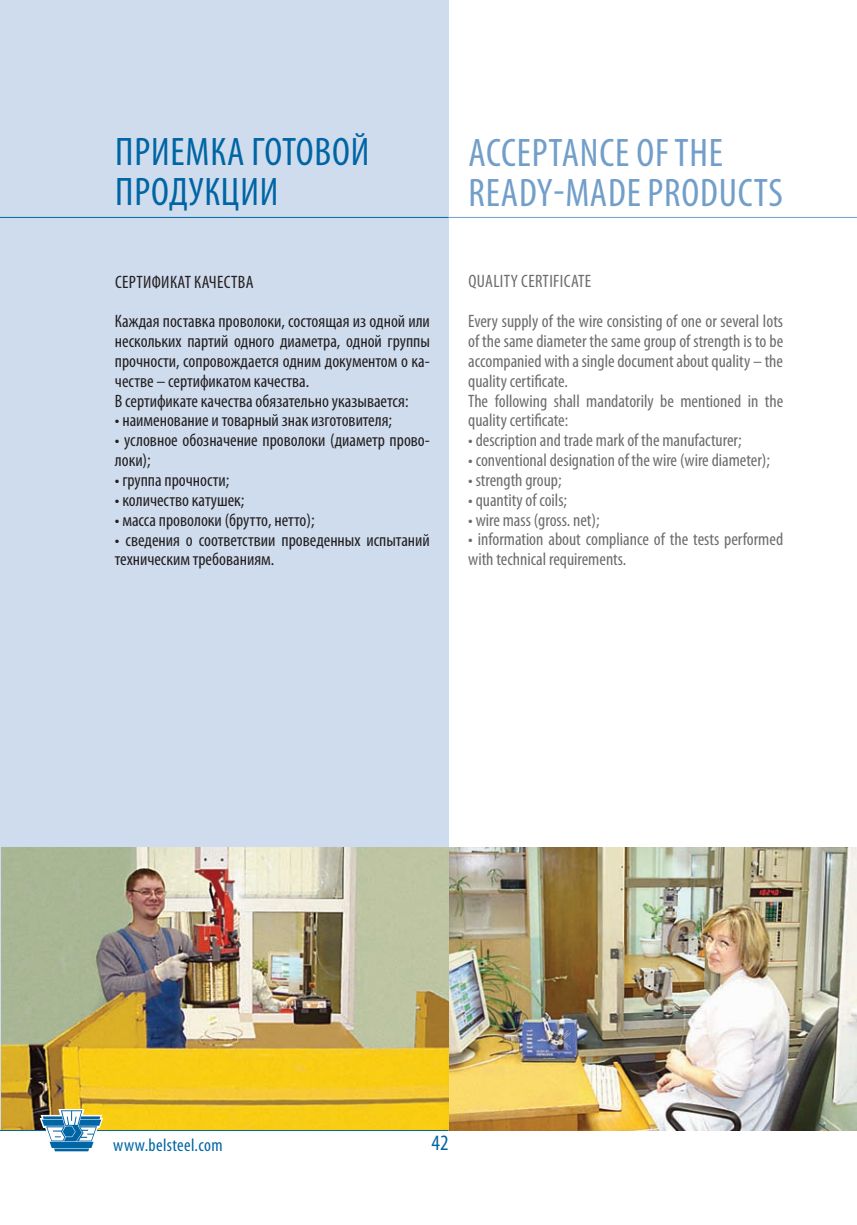
<style>
.page{position:relative;width:857px;height:1225px;background:#fff}
.page>*{position:absolute;margin:0;border:0;box-sizing:border-box;transform-origin:0 0}
.t1{font:condensed 40px/40px "Myriad Pro";letter-spacing:.02em;color:#729eca}
.t2{font:condensed 40px/40px "Myriad Pro";letter-spacing:.02em;color:#0065a4}
.t3{font:condensed 22px "Myriad Pro";color:#0065a4}
.t4{font:condensed 18px/19.8px "Myriad Pro";color:#6c6d70}
.t5{font:condensed 18px/19.8px "Myriad Pro";color:#231f20}
.t6{font:condensed 18px "Myriad Pro";letter-spacing:.02em;color:#231f20}
.t7{font:condensed 18px "Myriad Pro";letter-spacing:.02em;color:#0065a4}
</style>
<div class="page">
<div style="left:0;top:0;width:448px;height:1130px;background:#cfdced"></div>
<img style="left:448px;top:847px;width:408px;height:283px">
<img style="left:1px;top:847px;width:447px;height:283px">
<hr style="left:0;top:1130px;width:448px;height:1px;background:#0065a4">
<svg style="left:37px;top:1106px;width:69px;height:46px"></svg>
<hr style="left:448px;top:217px;width:408px;height:1px;background:#729eca">
<hr style="left:0;top:217px;width:448px;height:1px;background:#0065a4">
<h1 class="t2" style="left:115px;top:132px;width:255px">Приемка готовой продукции</h1>
<h1 class="t1" style="left:468px;top:132px;width:35px">Acceptance</h1>
<h1 class="t1" style="left:468px;top:132px;width:266px;text-indent:168px">of the ready-made products</h1>
<p class="t6" style="left:115px;top:271px;width:140px">Cертификат качества</p>
<p class="t5" style="left:115px;top:311px;width:316px">Каждая поставка проволоки, состоящая из одной или нескольких партий одного диаметра, одной группы прочности, сопровождается одним документом о ка&shy;честве – сертификатом качества.<br>В сертификате качества обязательно указывается:</p>
<p class="t5" style="left:115px;top:410px;width:278px">• наименование и товарный знак изготовителя;</p>
<p class="t5" style="left:115px;top:430px;width:316px">• условное обозначение проволоки (диаметр прово&shy;локи);</p>
<p class="t5" style="left:115px;top:470px;width:116px">• группа прочности;</p>
<p class="t5" style="left:115px;top:490px;width:131px">• количество катушек;</p>
<p class="t5" style="left:115px;top:509px;width:201px">• масса проволоки (брутто, нетто);</p>
<p class="t5" style="left:115px;top:529px;width:316px">• сведения о соответствии проведенных испытаний техническим требованиям.</p>
<p class="t4" style="left:468px;top:271px;width:16px">Qualit</p>
<p class="t4" style="left:510px;top:271px;width:18px">y certi</p>
<p class="t4" style="left:553px;top:271px;width:14px">ficate</p>
<p class="t4" style="left:468px;top:311px;width:316px">Every supply of the wire consisting of one or several lots of the same diameter the same group of strength is to be accompanied with a single document about quality – the quality certificate.<br>The following shall mandatorily be mentioned in the quality certificate:</p>
<p class="t4" style="left:468px;top:430px;width:274px">• description and trade mark of the manufacturer;</p>
<p class="t4" style="left:468px;top:450px;width:303px">• conventional designation of the wire (wire diameter);</p>
<p class="t4" style="left:468px;top:470px;width:95px">• strength group;</p>
<p class="t4" style="left:468px;top:490px;width:100px">• quantity of coils;</p>
<p class="t4" style="left:468px;top:509px;width:133px">• wire mass (gross. net);</p>
<p class="t4" style="left:468px;top:529px;width:316px">• information about compliance of the tests performed with technical requirements.</p>
<p class="t7" style="left:113px;top:1133px;width:111px">www.belsteel.com</p>
<p class="t3" style="left:431px;top:1130px;width:18px">42</p>
</div>
